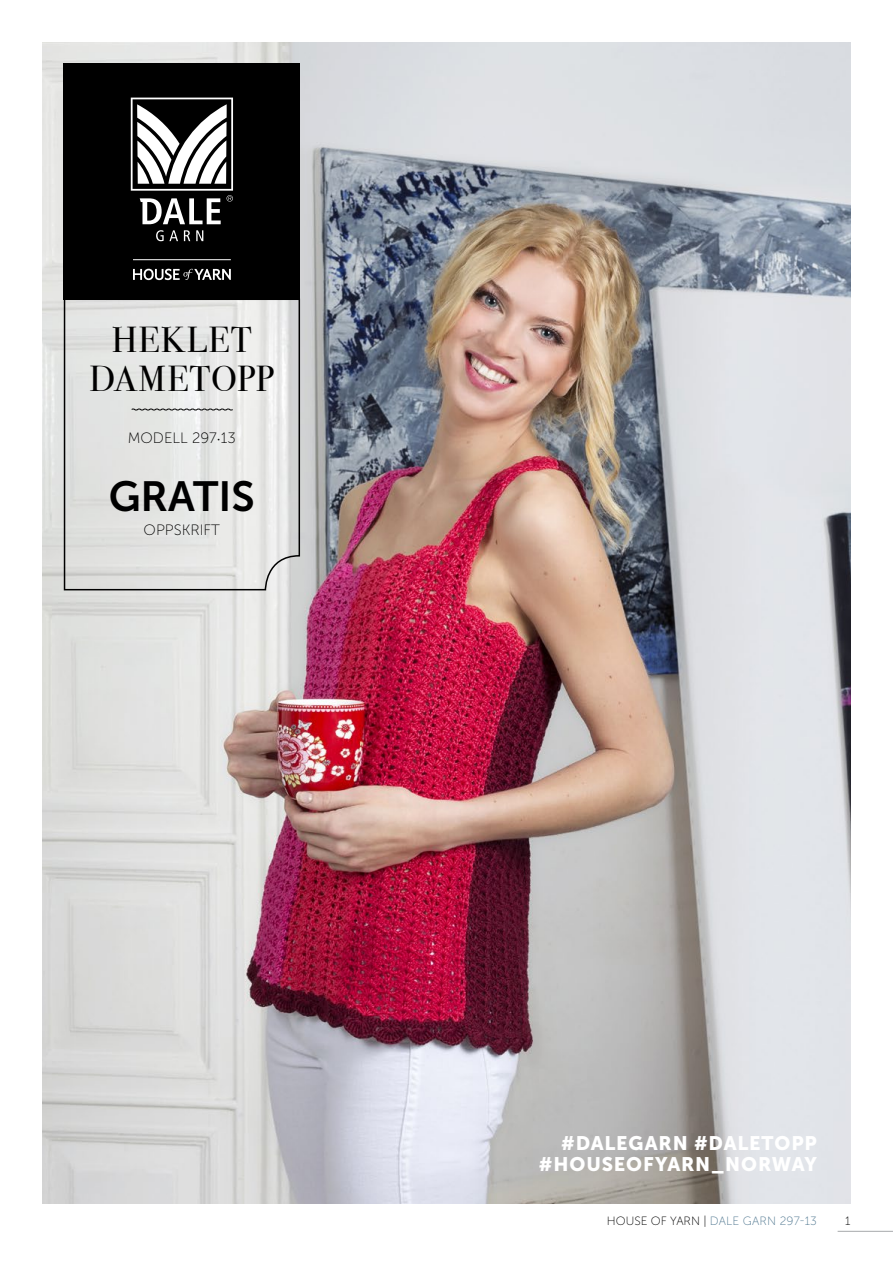
<style>
.page{position:relative;width:893px;height:1263px;background:#fff}
.page>*{position:absolute;margin:0;border:0;box-sizing:border-box;transform-origin:0 0}
.Ulltyper{font:42px "Museo Sans 700";color:#000}
.t1{font:36px/39px "Bodoni Svty Two ITCTT";letter-spacing:.03em;color:#000;text-align:center}
.t2{font:19.5px "Museo Sans 900";letter-spacing:.04em;color:#fff}
.Ulltyper-2{font:15px "Museo Sans 100";color:#000}
.t3{font:12px "Museo Sans 100";letter-spacing:.005em;color:#517891}
.t4{font:12px "Museo Sans 100";color:#000}
.s1{font-family:"Bodoni Svty Two ITCTT"}
.s2{color:#000}
</style>
<div class="page">
<hr style="left:838px;top:1231px;width:55px;height:1px;background:#a7a9ac">
<img style="left:43px;top:43px;width:807px;height:1160px">
<div style="left:64px;top:64px;width:236px;height:236px;background:#000"></div>
<hr style="left:133px;top:259px;width:98px;height:1px;background:#fff">
<svg style="left:133px;top:269px;width:98px;height:11px"></svg>
<svg style="left:156px;top:230px;width:22px;height:11px"></svg>
<svg style="left:184px;top:230px;width:6px;height:11px"></svg>
<svg style="left:196px;top:230px;width:7px;height:11px"></svg>
<svg style="left:131px;top:98px;width:102px;height:126px"></svg>
<svg style="left:63px;top:298px;width:238px;height:293px;background:#dedfdd"></svg>
<p class="t1" style="left:90px;top:316px;width:186px">HEKLET<br>DAMETOPP</p>
<p class="Ulltyper-2" style="left:128px;top:430px;width:109px">MODELL 297<span class="s1">∙</span>13</p>
<p class="Ulltyper" style="left:109px;top:473px;width:148px">GRATIS</p>
<p class="Ulltyper-2" style="left:144px;top:522px;width:78px">OPPSKRIFT</p>
<p class="t2" style="left:561px;top:1132px;width:257px">#DALEGARN #DALETOPP</p>
<p class="t2" style="left:539px;top:1153px;width:279px">#HOUSEOFYARN_NORWAY</p>
<p class="t3" style="left:607px;top:1215px;width:211px"><span class="s2">HOUSE OF YARN |</span> DALE GARN 297-13</p>
<p class="t4" style="left:845px;top:1215px;width:7px">1</p>
</div>
